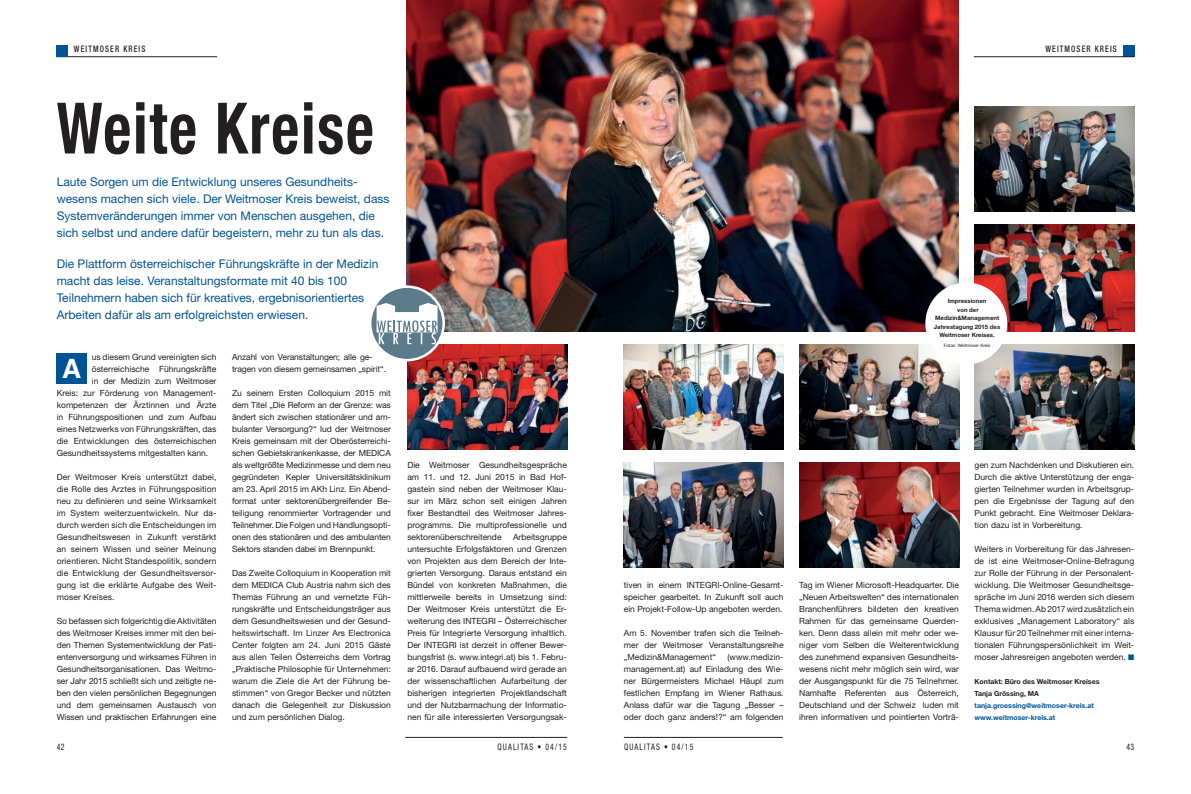
<style>
.page{position:relative;width:1191px;height:794px;background:#fff}
.page>*{position:absolute;margin:0;border:0;box-sizing:border-box;transform-origin:0 0}
.t1{font:700 condensed 71px "Helvetica Neue LT Std";letter-spacing:.03em;color:#231f20;scale:.85 1}
.t2{font:700 26.7px "Helvetica";color:#fff}
.t3{font:12px/17px "Helvetica Neue LT Std";color:#005495}
.t4{font:condensed 9px "Helvetica Neue LT Std";letter-spacing:.15em;color:#231f20;scale:.85 1}
.t5{font:500 condensed 9px "Helvetica Neue LT Std";letter-spacing:.15em;color:#231f20;scale:.85 1}
.t6{font:8.5px/12px "Helvetica Neue LT Std";color:#231f20;text-align:justify}
.t7{font:700 7px/12px "Helvetica Neue LT Std";color:#005495}
.t8{font:700 7px/12px "Helvetica Neue LT Std";color:#231f20}
.t9{font:700 6px/8.5px "Helvetica Neue LT Std";color:#231f20;text-align:center}
.t10{font:4.5px "Helvetica Neue LT Std";color:#231f20}
.s1{color:#005495}
</style>
<div class="page">
<div style="left:1123px;top:45px;width:11px;height:12px;background:#005495"></div>
<hr style="left:974px;top:57px;width:160px;height:1px;background:#231f20">
<hr style="left:57px;top:57px;width:160px;height:1px;background:#231f20">
<div style="left:57px;top:45px;width:11px;height:12px;background:#005495"></div>
<hr style="left:405px;top:737px;width:162px;height:1px;background:#231f20">
<hr style="left:624px;top:737px;width:158px;height:1px;background:#231f20">
<img style="left:407px;top:0;width:551px;height:331px">
<div style="left:57px;top:353px;width:30px;height:30px;background:#005495"></div>
<img style="left:799px;top:462px;width:160px;height:105px">
<img style="left:624px;top:462px;width:159px;height:105px">
<img style="left:624px;top:344px;width:159px;height:105px">
<img style="left:974px;top:225px;width:160px;height:106px">
<img style="left:407px;top:344px;width:160px;height:105px">
<img style="left:974px;top:344px;width:160px;height:105px">
<img style="left:799px;top:344px;width:160px;height:105px">
<img style="left:974px;top:107px;width:160px;height:105px">
<svg style="left:369px;top:285px;width:76px;height:76px"></svg>
<svg style="left:371px;top:288px;width:71px;height:71px"></svg>
<div style="left:925px;top:282px;width:82px;height:82px;background:#fff;border-radius:50%"></div>
<p class="t5" style="left:74px;top:43px;width:86px">WEITMOSER KREIS</p>
<p class="t5" style="left:1045px;top:43px;width:86px">WEITMOSER KREIS</p>
<h1 class="t1" style="left:57px;top:85px;width:375px">Weite Kreise</h1>
<h3 class="t3" style="left:57px;top:173px;width:334px">Laute Sorgen um die Entwicklung unseres Gesundheits&shy;wesens machen sich viele. Der Weitmoser Kreis beweist, dass Systemveränderungen immer von Menschen ausgehen, die sich selbst und andere dafür begeistern, mehr zu tun als das.</h3>
<h3 class="t3" style="left:57px;top:255px;width:323px">Die Plattform österreichischer Führungskräfte in der Medizin macht das leise. Veranstaltungsformate mit 40 bis 100<br>Teilnehmern haben sich für kreatives, ergebnisorientiertes Arbeiten dafür als am erfolgreichsten erwiesen.</h3>
<p class="t6" style="left:92px;top:350px;width:126px">us diesem Grund vereinigten sich</p>
<p class="t6" style="left:92px;top:362px;width:126px">österreichische Führungskräfte</p>
<p class="t6" style="left:92px;top:374px;width:126px">in der Medizin zum Weitmoser</p>
<p class="t6" style="left:57px;top:386px;width:161px">Kreis: zur Förderung von Management-</p>
<p class="t6" style="left:57px;top:398px;width:161px">kompetenzen der Ärztinnen und Ärzte</p>
<p class="t6" style="left:57px;top:410px;width:161px">in Führungspositionen und zum Aufbau</p>
<p class="t6" style="left:57px;top:422px;width:161px">eines Netzwerks von Führungskräften, das</p>
<p class="t6" style="left:57px;top:434px;width:161px">die Entwicklungen des österreichischen</p>
<p class="t6" style="left:57px;top:446px;width:153px">Gesundheitssystems mitgestalten kann.</p>
<p class="t6" style="left:57px;top:470px;width:161px">Der Weitmoser Kreis unterstützt dabei, die Rolle des Arztes in Führungsposition neu zu definieren und seine Wirksamkeit im System weiterzuentwickeln. Nur da&shy;durch werden sich die Entscheidungen im Gesundheitswesen in Zukunft verstärkt an seinem Wissen und seiner Meinung orientieren. Nicht Standespolitik, sondern die Entwicklung der Gesundheitsversor&shy;gung ist die erklärte Aufgabe des Weit&shy;moser Kreises.</p>
<p class="t6" style="left:57px;top:614px;width:161px">So befassen sich folgerichtig die Aktivitäten des Weitmoser Kreises immer mit den bei&shy;den Themen Systementwicklung der Pati&shy;entenversorgung und wirksames Führen in Gesundheitsorganisationen. Das Weitmo&shy;ser Jahr 2015 schließt sich und zeitigte ne&shy;ben den vielen persönlichen Begegnungen und dem gemeinsamen Austausch von Wissen und praktischen Erfahrungen eine</p>
<h2 class="t2" style="left:62px;top:352px;width:21px">A</h2>
<p class="t6" style="left:232px;top:350px;width:155px">Anzahl von Veranstaltungen; alle ge&shy;tragen von diesem gemeinsamen „spirit“.</p>
<p class="t6" style="left:232px;top:386px;width:160px">Zu seinem Ersten Colloquium 2015 mit dem Titel „Die Reform an der Grenze: was ändert sich zwischen stationärer und am&shy;bulanter Versorgung?“ lud der Weitmoser Kreis gemeinsam mit der Oberösterreichi&shy;schen Gebietskrankenkasse, der MEDICA als weltgrößte Medizinmesse und dem neu gegründeten Kepler Universitätsklinikum am 23. April 2015 im AKh Linz. Ein Abend&shy;format unter sektorenübergreifender Be&shy;teiligung renommierter Vortragender und Teilnehmer. Die Folgen und Handlungsopti&shy;onen des stationären und des ambulanten Sektors standen dabei im Brennpunkt.</p>
<p class="t6" style="left:232px;top:566px;width:160px">Das Zweite Colloquium in Kooperation mit dem MEDICA Club Austria nahm sich des Themas Führung an und vernetzte Füh&shy;rungskräfte und Entscheidungsträger aus dem Gesundheitswesen und der Gesund&shy;heitswirtschaft. Im Linzer Ars Electronica Center folgten am 24. Juni 2015 Gäste aus allen Teilen Österreichs dem Vortrag „Praktische Philosophie für Unternehmen: warum die Ziele die Art der Führung be&shy;stimmen“ von Gregor Becker und nützten danach die Gelegenheit zur Diskussion und zum persönlichen Dialog.</p>
<p class="t6" style="left:407px;top:458px;width:161px">Die Weitmoser Gesundheitsgespräche am 11. und 12. Juni 2015 in Bad Hof&shy;gastein sind neben der Weitmoser Klau&shy;sur im März schon seit einigen Jahren fixer Bestandteil des Weitmoser Jahres&shy;programms. Die multiprofessionelle und sektorenüberschreitende</p>
<p class="t6" style="left:407px;top:530px;width:161px;text-indent:106px">Arbeitsgruppe untersuchte Erfolgsfaktoren und Grenzen von Projekten aus dem Bereich der Inte&shy;grierten Versorgung. Daraus entstand ein Bündel von konkreten Maßnahmen, die mittlerweile bereits in Umsetzung sind:<br>Der Weitmoser Kreis unterstützt die Er&shy;weiterung des INTEGRI – Österreichischer Preis für Integrierte Versorgung inhaltlich.<br>Der INTEGRI ist derzeit in offener Bewer&shy;bungsfrist (s. www.integri.at) bis 1. Febru&shy;ar 2016. Darauf aufbauend wird gerade an der wissenschaftlichen Aufarbeitung der bisherigen integrierten Projektlandschaft und der Nutzbarmachung der Informatio&shy;nen für alle interessierten Versorgungsak-</p>
<p class="t9" style="left:934px;top:297px;width:68px">Impressionen<br>von der<br>Medizin&amp;Management<br>Jahrestagung 2015 des<br>Weitmoser Kreises.</p>
<p class="t10" style="left:943px;top:343px;width:48px">Fotos: Weitmoser Kreis</p>
<p class="t6" style="left:624px;top:578px;width:161px">tiven in einem INTEGRI-Online-Gesamt&shy;speicher gearbeitet. In Zukunft soll auch ein Projekt-Follow-Up angeboten werden.</p>
<p class="t6" style="left:624px;top:626px;width:161px">Am 5. November trafen sich die Teilneh&shy;mer der Weitmoser Veranstaltungsreihe „Medizin&amp;Management“</p>
<p class="t6" style="left:624px;top:650px;width:161px;text-indent:104px">(www.medizin&shy;management.at) auf Einladung des Wie&shy;ner Bürgermeisters Michael Häupl zum festlichen Empfang im Wiener Rathaus.<br>Anlass dafür war die Tagung „Besser – oder doch ganz anders!?“ am folgenden</p>
<p class="t6" style="left:799px;top:578px;width:161px">Tag im Wiener Microsoft-Headquarter. Die „Neuen Arbeitswelten“ des internationalen Branchenführers bildeten den kreativen Rahmen für das gemeinsame Querden&shy;ken. Denn dass allein mit mehr oder we&shy;niger vom Selben die Weiterentwicklung des zunehmend expansiven Gesundheits&shy;wesens nicht mehr möglich sein wird, war der Ausgangspunkt für die 75 Teilnehmer.<br>Namhafte Referenten aus Österreich, Deutschland und der Schweiz luden mit ihren informativen und pointierten Vorträ-</p>
<p class="t6" style="left:974px;top:459px;width:161px">gen zum Nachdenken und Diskutieren ein.<br>Durch die aktive Unterstützung der enga&shy;gierten Teilnehmer wurden in Arbeitsgrup&shy;pen die Ergebnisse der Tagung auf den Punkt gebracht. Eine Weitmoser Deklara&shy;tion dazu ist in Vorbereitung.</p>
<p class="t6" style="left:974px;top:543px;width:161px">Weiters in Vorbereitung für das Jahresen&shy;de ist eine Weitmoser-Online-Befragung zur Rolle der Führung in der Personalent&shy;wicklung. Die Weitmoser Gesundheitsge&shy;spräche im Juni 2016 werden sich diesem Thema widmen. Ab 2017 wird zusätzlich ein exklusives „Management Laboratory“ als Klausur für 20 Teilnehmer mit einer interna&shy;tionalen Führungspersönlichkeit im Weit&shy;moser Jahresreigen angeboten werden. <span class="s1">■</span></p>
<p class="t8" style="left:974px;top:675px;width:126px">Kontakt: Büro des Weitmoser Kreises<br>Tanja Grössing, MA</p>
<p class="t7" style="left:974px;top:699px;width:121px">tanja.groessing@weitmoser-kreis.at www.weitmoser-kreis.at</p>
<p class="t4" style="left:57px;top:742px;width:11px">42</p>
<p class="t4" style="left:497px;top:742px;width:83px">QUALITAS • 04/15</p>
<p class="t4" style="left:624px;top:742px;width:83px">QUALITAS • 04/15</p>
<p class="t4" style="left:1126px;top:742px;width:11px">43</p>
</div>
